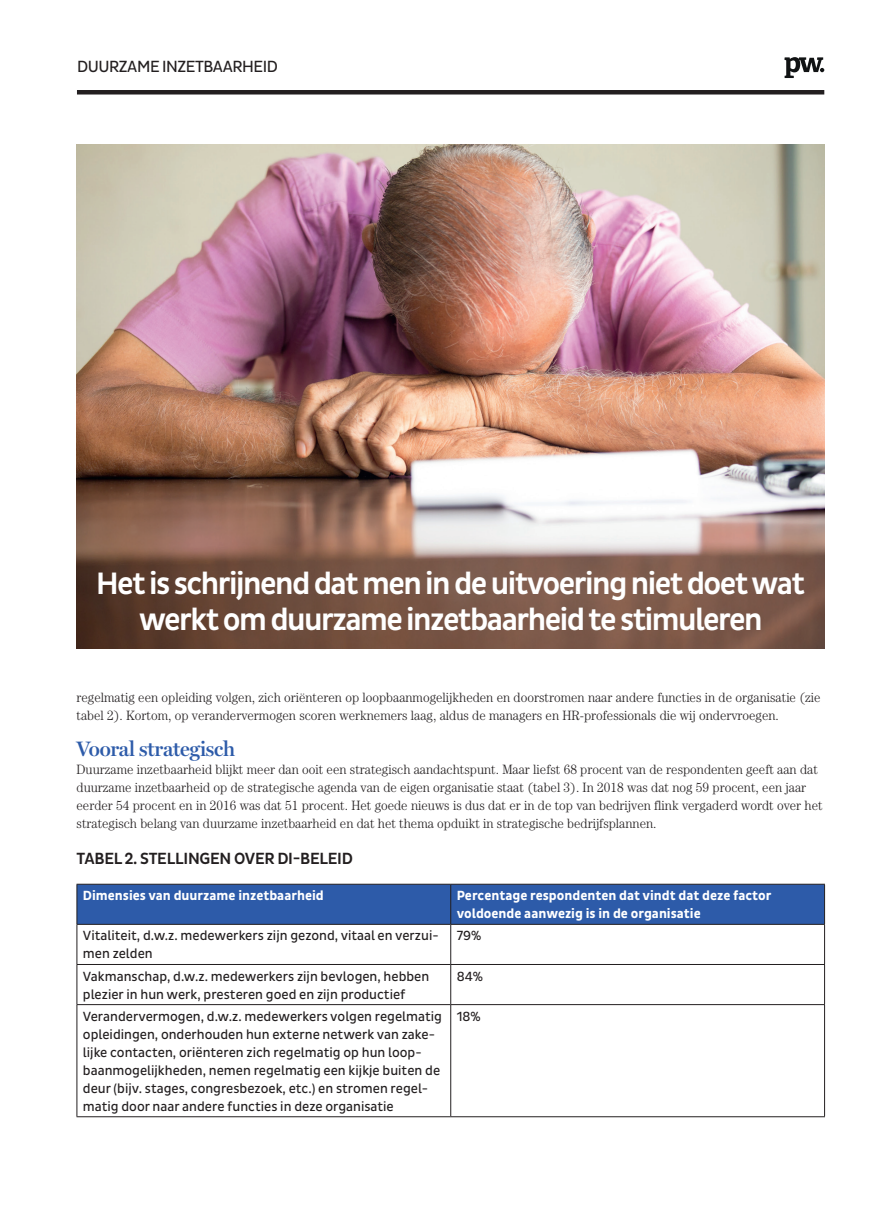
<style>
.page{position:relative;width:893px;height:1212px;background:#fff}
.page>*{position:absolute;margin:0;border:0;box-sizing:border-box;transform-origin:0 0}
.t1{font:500 31.5px/36px "Pluto Sans Cond";letter-spacing:-.05em;color:#fff;text-align:center}
.t2{font:600 21px "Miller Display";letter-spacing:-.01em;color:#2d5ba9}
.t3{font:500 16.5px "Pluto Sans Cond";letter-spacing:-.015em;color:#231f20}
.t4{font:16.5px "Pluto Sans Cond";letter-spacing:-.025em;color:#231f20}
.t5{font:300 13.5px/18px "Century";color:#231f20;scale:.95 1}
.t6{font:13.5px/18px "Pluto Sans Cond";color:#231f20}
.t7{font:700 13.5px/18px "Pluto Sans Cond";color:#fff}
</style>
<div class="page">
<img style="left:77px;top:144px;width:748px;height:504px">
<div style="left:78px;top:885px;width:746px;height:39px;background:#2d5ba9"></div>
<hr style="left:77px;top:884px;width:374px;height:1px;background:#231f20">
<hr style="left:451px;top:884px;width:374px;height:1px;background:#231f20">
<hr style="left:77px;top:924px;width:374px;height:1px;background:#231f20">
<hr style="left:451px;top:924px;width:374px;height:1px;background:#231f20">
<hr style="left:77px;top:964px;width:374px;height:1px;background:#231f20">
<hr style="left:451px;top:964px;width:374px;height:1px;background:#231f20">
<hr style="left:77px;top:1004px;width:374px;height:1px;background:#231f20">
<hr style="left:451px;top:1004px;width:374px;height:1px;background:#231f20">
<hr style="left:77px;top:1116px;width:374px;height:1px;background:#231f20">
<hr style="left:451px;top:1116px;width:374px;height:1px;background:#231f20">
<hr style="left:77px;top:884px;width:1px;height:40px;background:#231f20">
<hr style="left:77px;top:925px;width:1px;height:39px;background:#231f20">
<hr style="left:77px;top:965px;width:1px;height:39px;background:#231f20">
<hr style="left:77px;top:1005px;width:1px;height:111px;background:#231f20">
<hr style="left:450px;top:884px;width:1px;height:40px;background:#231f20">
<hr style="left:824px;top:884px;width:1px;height:40px;background:#231f20">
<hr style="left:450px;top:925px;width:1px;height:39px;background:#231f20">
<hr style="left:824px;top:925px;width:1px;height:39px;background:#231f20">
<hr style="left:450px;top:965px;width:1px;height:39px;background:#231f20">
<hr style="left:824px;top:965px;width:1px;height:39px;background:#231f20">
<hr style="left:450px;top:1005px;width:1px;height:111px;background:#231f20">
<hr style="left:824px;top:1005px;width:1px;height:111px;background:#231f20">
<hr style="left:77px;top:90px;width:747px;height:4px;background:#231f20">
<svg style="left:784px;top:57px;width:40px;height:21px"></svg>
<p class="t4" style="left:77px;top:57px;width:202px">DUURZAME INZETBAARHEID</p>
<h1 class="t1" style="left:96px;top:566px;width:711px">Het is schrijnend dat men in de uitvoering niet doet wat werkt om duurzame inzetbaarheid te stimuleren</h1>
<p class="t5" style="left:77px;top:688px;width:785px">regelmatig een opleiding volgen, zich oriënteren op loopbaanmogelijkheden en doorstromen naar andere functies in de organisatie (zie tabel 2). Kortom, op verandervermogen scoren werknemers laag, aldus de managers en HR-professionals die wij ondervroegen.</p>
<h2 class="t2" style="left:77px;top:736px;width:160px">Vooral strategisch</h2>
<p class="t5" style="left:77px;top:760px;width:787px">Duurzame inzetbaarheid blijkt meer dan ooit een strategisch aandachtspunt. Maar liefst 68 procent van de respondenten geeft aan dat duurzame inzetbaarheid op de strategische agenda van de eigen organisatie staat (tabel 3). In 2018 was dat nog 59 procent, een jaar eerder 54 procent en in 2016 was dat 51 procent. Het goede nieuws is dus dat er in de top van bedrijven flink vergaderd wordt over het strategisch belang van duurzame inzetbaarheid en dat het thema opduikt in strategische bedrijfsplannen.</p>
<p class="t3" style="left:77px;top:849px;width:278px">TABEL 2. STELLINGEN OVER DI-BELEID</p>
<p class="t7" style="left:83px;top:887px;width:242px">Dimensies van duurzame inzetbaarheid</p>
<p class="t7" style="left:457px;top:887px;width:316px">Percentage respondenten dat vindt dat deze factor voldoende aanwezig is in de organisatie</p>
<p class="t6" style="left:83px;top:927px;width:357px">Vitaliteit, d.w.z. medewerkers zijn gezond, vitaal en verzui&shy;men zelden</p>
<p class="t6" style="left:457px;top:927px;width:26px">79%</p>
<p class="t6" style="left:83px;top:967px;width:348px">Vakmanschap, d.w.z. medewerkers zijn bevlogen, hebben plezier in hun werk, presteren goed en zijn productief</p>
<p class="t6" style="left:457px;top:967px;width:28px">84%</p>
<p class="t6" style="left:83px;top:1007px;width:361px">Verandervermogen, d.w.z. medewerkers volgen regelmatig opleidingen, onderhouden hun externe netwerk van zake&shy;lijke contacten, oriënteren zich regelmatig op hun loop&shy;baanmogelijkheden, nemen regelmatig een kijkje buiten de deur (bijv. stages, congresbezoek, etc.) en stromen regel&shy;matig door naar andere functies in deze organisatie</p>
<p class="t6" style="left:457px;top:1007px;width:25px">18%</p>
</div>
